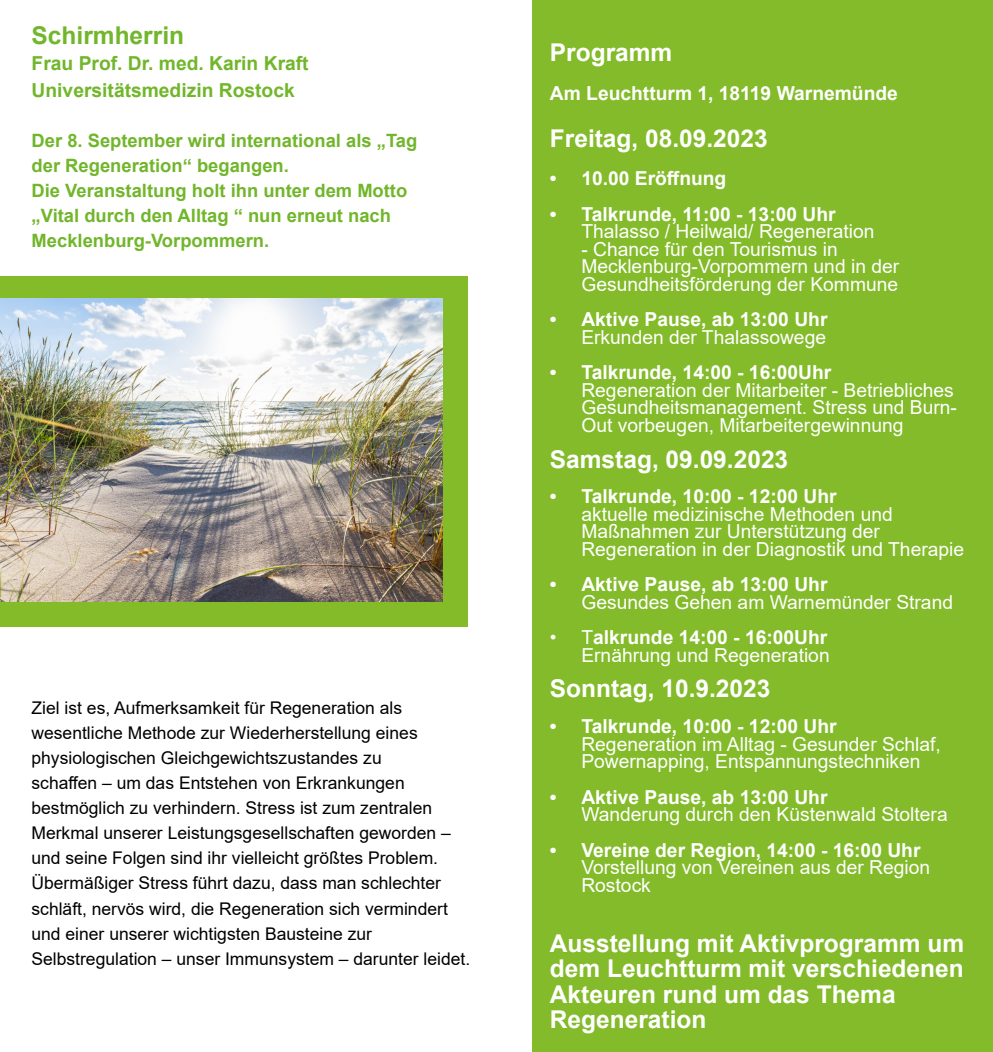
<style>
.page{position:relative;width:993px;height:1052px;background:#fff}
.page>*{position:absolute;margin:0;border:0;box-sizing:border-box;transform-origin:0 0}
.t1{font:700 24.5px/25.4px "Arial";color:#fff}
.t2{font:700 24.5px "Arial";color:#71b62b}
.t3{font:19.25px/17.5px "Arial";color:#fff}
.t4{font:700 19.25px "Arial";color:#fff}
.t5{font:700 19.25px/26.2px "Arial";color:#71b62b}
.t6{font:700 18.38px/25px "Arial";color:#71b62b}
.t7{font:17.5px/25px "Arial";color:#010000}
.s1{font-weight:700}
</style>
<div class="page">
<div style="left:532px;top:0;width:461px;height:1052px;background:#83bb2a"></div>
<div style="left:0;top:277px;width:468px;height:350px;background:#83bb29"></div>
<img style="left:0;top:298px;width:443px;height:303px">
<p class="t2" style="left:32px;top:26px;width:154px">Schirmherrin</p>
<p class="t5" style="left:32px;top:52px;width:279px">Frau Prof. Dr. med. Karin Kraft<br>Universitätsmedizin Rostock</p>
<p class="t6" style="left:32px;top:129px;width:387px">Der 8. September wird international als „Tag der Regeneration“ begangen.<br>Die Veranstaltung holt ihn unter dem Motto „Vital durch den Alltag “ nun erneut nach Mecklenburg-Vorpommern.</p>
<p class="t7" style="left:32px;top:697px;width:440px">Ziel ist es, Aufmerksamkeit für Regeneration als wesentliche Methode zur Wiederherstellung eines physiologischen Gleichgewichtszustandes zu<br>schaffen – um das Entstehen von Erkrankungen bestmöglich zu verhindern. Stress ist zum zentralen Merkmal unserer Leistungsgesellschaften geworden – und seine Folgen sind ihr vielleicht größtes Problem.<br>Übermäßiger Stress führt dazu, dass man schlechter schläft, nervös wird, die Regeneration sich vermindert und einer unserer wichtigsten Bausteine zur Selbstregulation – unser Immunsystem – darunter leidet.</p>
<p class="t1" style="left:550px;top:42px;width:124px">Programm</p>
<p class="t4" style="left:550px;top:86px;width:350px">Am Leuchtturm 1, 18119 Warnemünde</p>
<p class="t1" style="left:550px;top:128px;width:219px">Freitag, 08.09.2023</p>
<p class="t4" style="left:550px;top:171px;width:178px">• 10.00 Eröffnung</p>
<p class="t4" style="left:550px;top:207px;width:287px">• Talkrunde, 11:00 - 13:00 Uhr</p>
<p class="t3" style="left:581px;top:225px;width:295px">Thalasso / Heilwald/ Regeneration</p>
<p class="t3" style="left:581px;top:242px;width:319px">- Chance für den Tourismus in<br>Mecklenburg-Vorpommern und in der<br>Gesundheitsförderung der Kommune</p>
<p class="t4" style="left:550px;top:312px;width:279px">• Aktive Pause, ab 13:00 Uhr</p>
<p class="t3" style="left:581px;top:330px;width:246px">Erkunden der Thalassowege</p>
<p class="t4" style="left:550px;top:365px;width:283px">• Talkrunde, 14:00 - 16:00Uhr</p>
<p class="t3" style="left:581px;top:383px;width:377px">Regeneration der Mitarbeiter - Betriebliches<br>Gesundheitsmanagement. Stress und Burn-<br>Out vorbeugen, Mitarbeitergewinnung</p>
<p class="t1" style="left:550px;top:448px;width:240px">Samstag, 09.09.2023</p>
<p class="t4" style="left:550px;top:489px;width:288px">• Talkrunde, 10:00 - 12:00 Uhr</p>
<p class="t3" style="left:581px;top:507px;width:384px">aktuelle medizinische Methoden und<br>Maßnahmen zur Unterstützung der<br>Regeneration in der Diagnostik und Therapie</p>
<p class="t4" style="left:550px;top:577px;width:279px">• Aktive Pause, ab 13:00 Uhr</p>
<p class="t3" style="left:581px;top:595px;width:373px">Gesundes Gehen am Warnemünder Strand</p>
<p class="t3" style="left:550px;top:630px;width:281px;text-align:right">• T<span class="s1">alkrunde 14:00 - 16:00Uhr<br></span>Ernährung und Regeneration</p>
<p class="t1" style="left:550px;top:678px;width:222px">Sonntag, 10.9.2023</p>
<p class="t4" style="left:550px;top:719px;width:288px">• Talkrunde, 10:00 - 12:00 Uhr</p>
<p class="t3" style="left:581px;top:737px;width:361px">Regeneration im Alltag - Gesunder Schlaf,<br>Powernapping, Entspannungstechniken</p>
<p class="t4" style="left:550px;top:789px;width:279px">• Aktive Pause, ab 13:00 Uhr</p>
<p class="t3" style="left:581px;top:807px;width:368px">Wanderung durch den Küstenwald Stoltera</p>
<p class="t4" style="left:550px;top:843px;width:372px">• Vereine der Region, 14:00 - 16:00 Uhr</p>
<p class="t3" style="left:581px;top:860px;width:350px">Vorstellung von Vereinen aus der Region<br>Rostock</p>
<p class="t1" style="left:550px;top:933px;width:416px">Ausstellung mit Aktivprogramm um dem Leuchtturm mit verschiedenen<br>Akteuren rund um das Thema<br>Regeneration</p>
</div>
